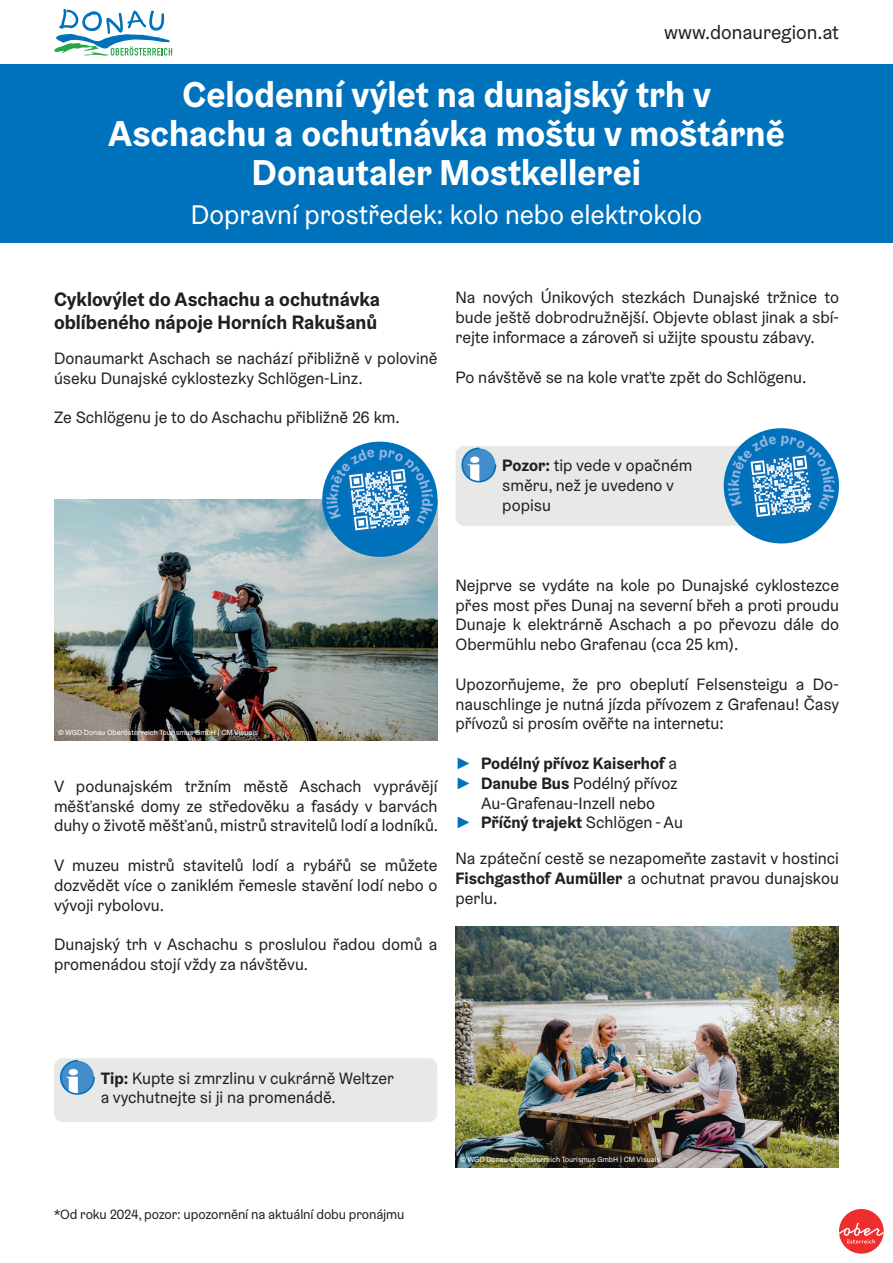
<style>
.page{position:relative;width:893px;height:1263px;background:#fff}
.page>*{position:absolute;margin:0;border:0;box-sizing:border-box;transform-origin:0 0}
.t1{font:700 36px/39px "Graebenbach OE";color:#fff;text-align:center}
.t2{font:27px "Graebenbach OE";color:#fff}
.t3{font:700 19.5px/23.4px "Graebenbach OE";color:#231f20}
.t4{font:19.5px "Graebenbach OE";color:#231f20}
.t5{font:16.5px/19.8px "Graebenbach OE";color:#231f20;text-align:justify}
.t6{font:13.5px "Graebenbach OE";letter-spacing:-.01em;color:#231f20}
.t7{font:7.5px "Graebenbach OE";color:#fff}
.s1{font-weight:700}
.s2{font-family:"Arial";color:#0072bc}
</style>
<div class="page">
<img style="left:54px;top:499px;width:383px;height:242px">
<svg style="left:54px;top:9px;width:118px;height:47px"></svg>
<div style="left:0;top:64px;width:893px;height:178px;background:#0072bc"></div>
<div style="left:54px;top:1058px;width:383px;height:64px;background:#e8e9e7;border-radius:9px"></div>
<div style="left:455px;top:446px;width:342px;height:80px;background:#e8e9e7;border-radius:9px"></div>
<svg style="left:59px;top:1059px;width:36px;height:36px"></svg>
<svg style="left:461px;top:447px;width:36px;height:36px"></svg>
<div style="left:839px;top:1209px;width:45px;height:45px;background:#ee2d2e;border-radius:50%"></div>
<svg style="left:839px;top:1223px;width:45px;height:20px"></svg>
<img style="left:455px;top:926px;width:384px;height:242px">
<svg style="left:319px;top:441px;width:119px;height:119px"></svg>
<svg style="left:723px;top:428px;width:116px;height:116px"></svg>
<p class="t4" style="left:664px;top:20px;width:176px">www.donauregion.at</p>
<h1 class="t1" style="left:108px;top:75px;width:678px">Celodenní výlet na dunajský trh v<br>Aschachu a ochutnávka moštu v moštárně<br>Donautaler Mostkellerei</h1>
<h2 class="t2" style="left:191px;top:198px;width:513px">Dopravní prostředek: kolo nebo elektrokolo</h2>
<p class="t3" style="left:54px;top:287px;width:328px">Cyklovýlet do Aschachu a ochutnávka oblíbeného nápoje Horních Rakušanů</p>
<p class="t5" style="left:54px;top:348px;width:385px">Donaumarkt Aschach se nachází přibližně v polovině úseku Dunajské cyklostezky Schlögen-Linz.</p>
<p class="t5" style="left:54px;top:408px;width:347px">Ze Schlögenu je to do Aschachu přibližně 26 km.</p>
<p class="t5" style="left:455px;top:288px;width:385px">Na nových Únikových stezkách Dunajské tržnice to bude ještě dobrodružnější. Objevte oblast jinak a sbí&shy;rejte informace a zároveň si užijte spoustu zábavy.</p>
<p class="t5" style="left:455px;top:367px;width:352px">Po návštěvě se na kole vraťte zpět do Schlögenu.</p>
<p class="t5" style="left:502px;top:455px;width:191px;text-align:left"><span class="s1">Pozor:</span> tip vede v opačném směru, než je uvedeno v popisu</p>
<p class="t7" style="left:58px;top:728px;width:202px">© WGD Donau Oberösterreich Tourismus GmbH | CM Visuals</p>
<p class="t5" style="left:54px;top:776px;width:386px">V podunajském tržním městě Aschach vyprávějí měšťanské domy ze středověku a fasády v barvách duhy o životě měšťanů, mistrů stravitelů lodí a lodníků.</p>
<p class="t5" style="left:54px;top:855px;width:385px">V muzeu mistrů stavitelů lodí a rybářů se můžete dozvědět více o zaniklém řemesle stavění lodí nebo o vývoji rybolovu.</p>
<p class="t5" style="left:54px;top:934px;width:385px">Dunajský trh v Aschachu s proslulou řadou domů a promenádou stojí vždy za návštěvu.</p>
<p class="t5" style="left:455px;top:575px;width:385px">Nejprve se vydáte na kole po Dunajské cyklostezce přes most přes Dunaj na severní břeh a proti proudu Dunaje k elektrárně Aschach a po převozu dále do Obermühlu nebo Grafenau (cca 25 km).</p>
<p class="t5" style="left:455px;top:674px;width:385px">Upozorňujeme, že pro obeplutí Felsensteigu a Do&shy;nauschlinge je nutná jízda přívozem z Grafenau! Časy přívozů si prosím ověřte na internetu:</p>
<p class="t5" style="left:455px;top:753px;width:229px;text-align:center"><span class="s2">►</span> <span class="s1">Podélný přívoz Kaiserhof</span> a <span class="s2">►</span> <span class="s1">Danube Bus</span> Podélný přívoz<br>Au-Grafenau-Inzell nebo<br><span class="s2">►</span> <span class="s1">Příčný trajekt</span> Schlögen - Au</p>
<p class="t5" style="left:455px;top:848px;width:385px">Na zpáteční cestě se nezapomeňte zastavit v hostinci <span class="s1">Fischgasthof Aumüller</span> a ochutnat pravou dunajskou perlu.</p>
<p class="t5" style="left:101px;top:1068px;width:295px"><span class="s1">Tip:</span> Kupte si zmrzlinu v cukrárně Weltzer a vychutnejte si ji na promenádě.</p>
<p class="t6" style="left:54px;top:1206px;width:352px">*Od roku 2024, pozor: upozornění na aktuální dobu pronájmu</p>
<p class="t7" style="left:460px;top:1155px;width:202px">© WGD Donau Oberösterreich Tourismus GmbH | CM Visuals</p>
</div>
